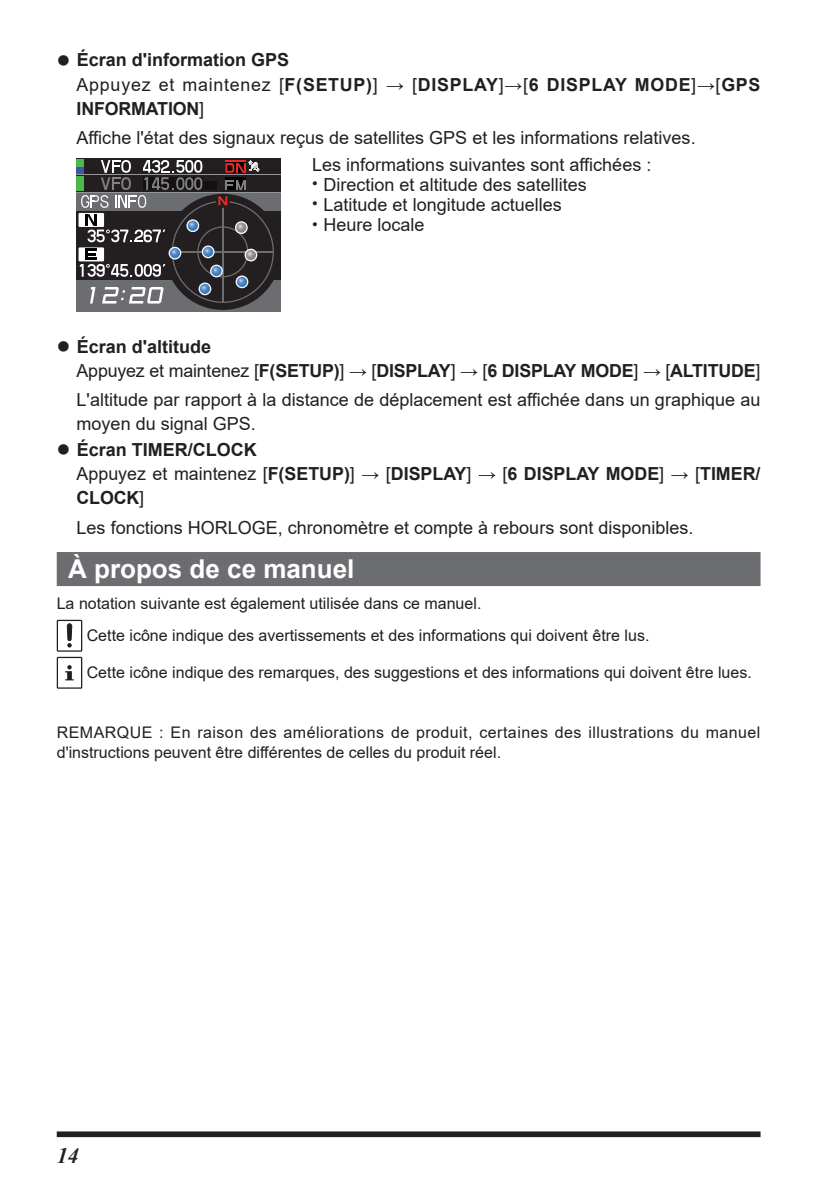
<style>
.page{position:relative;width:840px;height:1191px;background:#fff}
.page>*{position:absolute;margin:0;border:0;box-sizing:border-box;transform-origin:0 0}
.t1{font:700 26px "Arial";color:#fff}
.t2{font:italic 700 22px "Times New Roman";color:#231f20}
.t3{font:18px/27px "Arial";color:#231f20}
.t4{font:700 18px/24px "Arial";color:#231f20}
.t5{font:16px/31.4px "Arial";color:#231f20}
.t6{font:16px/20px "Arial";letter-spacing:.03em;color:#231f20}
.s1{font-weight:400}
.s2{font-size:16px}
</style>
<div class="page">
<div style="left:57px;top:1131px;width:703px;height:6px;background:#231f20"></div>
<div style="left:57px;top:552px;width:703px;height:34px;background:#6c6d70"></div>
<div style="left:77px;top:158px;width:204px;height:153px;background:#6c6d70"></div>
<div style="left:77px;top:158px;width:204px;height:34px;background:#231f20"></div>
<hr style="left:77px;top:192px;width:204px;height:1px;background:#939598">
<div style="left:77px;top:166px;width:7px;height:7px;background:#3c58a6"></div>
<div style="left:77px;top:159px;width:7px;height:7px;background:#4bb848"></div>
<div style="left:77px;top:184px;width:7px;height:7px;background:#4bb848"></div>
<div style="left:77px;top:177px;width:7px;height:7px;background:#4bb848"></div>
<div style="left:78px;top:229px;width:9px;height:13px;background:#231f20"></div>
<div style="left:78px;top:264px;width:9px;height:13px;background:#231f20"></div>
<hr style="left:77px;top:175px;width:204px;height:1px;background:#939598">
<div style="left:165px;top:194px;width:116px;height:116px;background:#231f20;border-radius:50%"></div>
<svg style="left:78px;top:213px;width:26px;height:14px"></svg>
<svg style="left:78px;top:247px;width:26px;height:14px"></svg>
<svg style="left:79px;top:160px;width:195px;height:143px"></svg>
<svg style="left:57px;top:620px;width:25px;height:31px"></svg>
<svg style="left:57px;top:657px;width:25px;height:31px"></svg>
<p class="t4" style="left:77px;top:48px;width:685px">Écran d'information GPS<br><span class="s1">Appuyez et maintenez [</span>F(SETUP)<span class="s1">] → [</span>DISPLAY<span class="s1">]→[</span>6 DISPLAY MODE<span class="s1">]→[</span>GPS<br>INFORMATION<span class="s1">]</span></p>
<p class="t3" style="left:312px;top:124px;width:385px;text-indent:-235px">Affiche l'état des signaux reçus de satellites GPS et les informations relatives.<br>Les informations suivantes sont affichées :</p>
<p class="t3" style="left:312px;top:171px;width:276px"><span class="s2">•</span> Direction et altitude des satellites</p>
<p class="t3" style="left:312px;top:191px;width:251px"><span class="s2">•</span> Latitude et longitude actuelles</p>
<p class="t3" style="left:312px;top:211px;width:114px"><span class="s2">•</span> Heure locale</p>
<p class="t4" style="left:77px;top:334px;width:685px">Écran d'altitude<br><span class="s1">Appuyez et maintenez [</span>F(SETUP)<span class="s1">] → [</span>DISPLAY<span class="s1">] → [</span>6 DISPLAY MODE<span class="s1">] → [</span>ALTITUDE<span class="s1">]</span></p>
<p class="t3" style="left:77px;top:388px;width:685px;line-height:24px">L'altitude par rapport à la distance de déplacement est affichée dans un graphique au moyen du signal GPS.</p>
<p class="t4" style="left:77px;top:438px;width:685px">Écran TIMER/CLOCK<br><span class="s1">Appuyez et maintenez [</span>F(SETUP)<span class="s1">] → [</span>DISPLAY<span class="s1">] → [</span>6 DISPLAY MODE<span class="s1">] → [</span>TIMER/<br>CLOCK<span class="s1">]</span></p>
<p class="t3" style="left:77px;top:514px;width:618px">Les fonctions HORLOGE, chronomètre et compte à rebours sont disponibles.</p>
<h1 class="t1" style="left:68px;top:550px;width:288px">À propos de ce manuel</h1>
<p class="t5" style="left:87px;top:588px;width:564px;text-indent:-30px">La notation suivante est également utilisée dans ce manuel.<br>Cette icône indique des avertissements et des informations qui doivent être lus.</p>
<p class="t5" style="left:87px;top:656px;width:666px">Cette icône indique des remarques, des suggestions et des informations qui doivent être lues.</p>
<p class="t6" style="left:57px;top:722px;width:704px">REMARQUE : En raison des améliorations de produit, certaines des illustrations du manuel d'instructions peuvent être différentes de celles du produit réel.</p>
<p class="t2" style="left:57px;top:1140px;width:23px">14</p>
</div>
